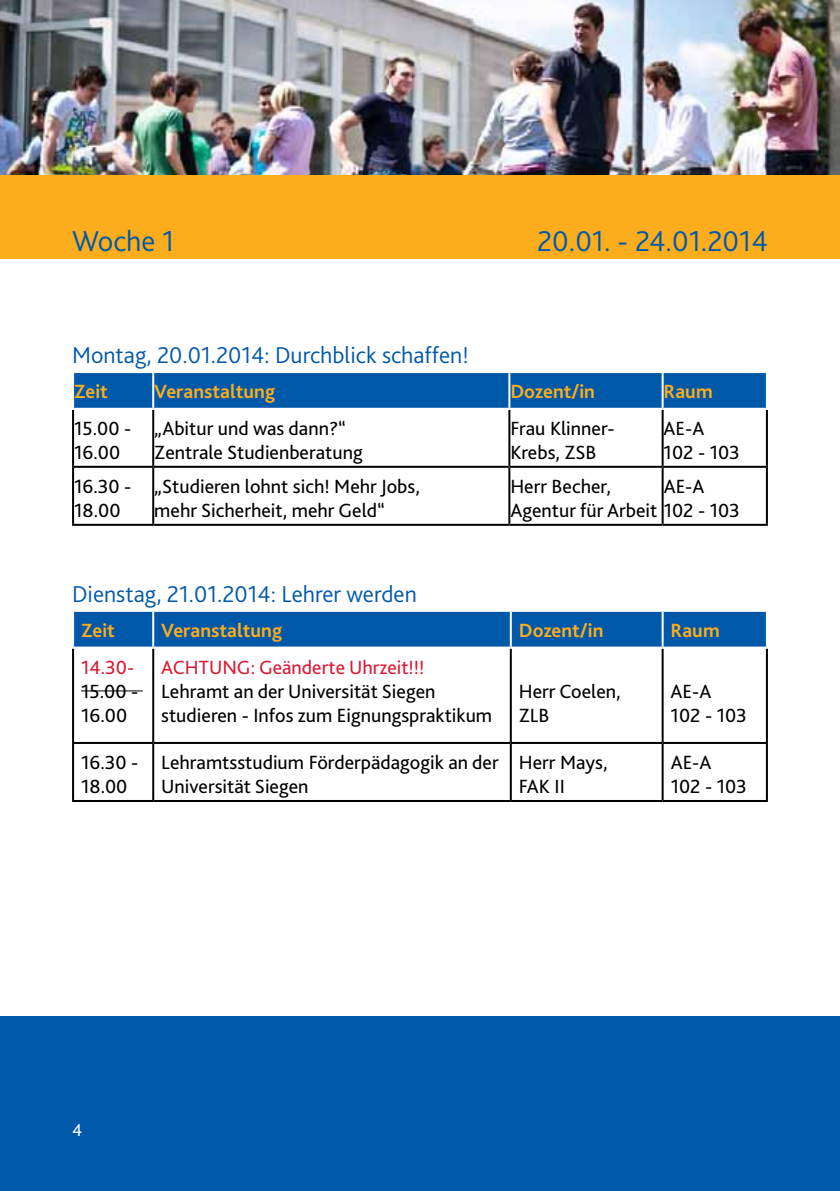
<style>
.page{position:relative;width:840px;height:1191px;background:#fff}
.page>*{position:absolute;margin:0;border:0;box-sizing:border-box;transform-origin:0 0}
.t1{font:300 30px "Bliss 2";color:#0058a9}
.t2{font:300 24px "Bliss 2";color:#0058a9}
.t3{font:20px/24px "Bliss 2";color:#000}
.t4{font:700 20px "Bliss 2";color:#fbad1d}
.t5{font:20px "Bliss 2";color:#da1a35}
.t6{font:18px "Bliss 2";color:#fff}
</style>
<div class="page">
<div style="left:0;top:1017px;width:839px;height:174px;background:#0058a9"></div>
<div style="left:0;top:174px;width:839px;height:85px;background:#fbad1d"></div>
<img style="left:0;top:0;width:839px;height:174px">
<div style="left:74px;top:373px;width:691px;height:35px;background:#0058a9"></div>
<hr style="left:72px;top:410px;width:2px;height:56px;background:#000">
<hr style="left:152px;top:410px;width:2px;height:56px;background:#000">
<hr style="left:508px;top:410px;width:2px;height:56px;background:#000">
<hr style="left:661px;top:410px;width:2px;height:56px;background:#000">
<hr style="left:765px;top:410px;width:2px;height:56px;background:#000">
<hr style="left:72px;top:466px;width:81px;height:2px;background:#000">
<hr style="left:72px;top:468px;width:2px;height:56px;background:#000">
<hr style="left:153px;top:466px;width:356px;height:2px;background:#000">
<hr style="left:152px;top:468px;width:2px;height:56px;background:#000">
<hr style="left:509px;top:466px;width:153px;height:2px;background:#000">
<hr style="left:508px;top:468px;width:2px;height:56px;background:#000">
<hr style="left:662px;top:466px;width:105px;height:2px;background:#000">
<hr style="left:661px;top:468px;width:2px;height:56px;background:#000">
<hr style="left:765px;top:468px;width:2px;height:56px;background:#000">
<hr style="left:72px;top:524px;width:81px;height:2px;background:#000">
<hr style="left:153px;top:524px;width:356px;height:2px;background:#000">
<hr style="left:509px;top:524px;width:153px;height:2px;background:#000">
<hr style="left:662px;top:524px;width:105px;height:2px;background:#000">
<hr style="left:152px;top:373px;width:2px;height:35px;background:#fff">
<hr style="left:508px;top:373px;width:2px;height:35px;background:#fff">
<hr style="left:661px;top:373px;width:2px;height:35px;background:#fff">
<div style="left:74px;top:612px;width:691px;height:34px;background:#0058a9"></div>
<hr style="left:72px;top:648px;width:2px;height:94px;background:#000">
<hr style="left:152px;top:648px;width:2px;height:94px;background:#000">
<hr style="left:509px;top:648px;width:2px;height:94px;background:#000">
<hr style="left:661px;top:648px;width:2px;height:94px;background:#000">
<hr style="left:765px;top:648px;width:2px;height:94px;background:#000">
<hr style="left:72px;top:742px;width:81px;height:2px;background:#000">
<hr style="left:72px;top:744px;width:2px;height:56px;background:#000">
<hr style="left:153px;top:742px;width:357px;height:2px;background:#000">
<hr style="left:152px;top:744px;width:2px;height:56px;background:#000">
<hr style="left:510px;top:742px;width:152px;height:2px;background:#000">
<hr style="left:509px;top:744px;width:2px;height:56px;background:#000">
<hr style="left:662px;top:742px;width:105px;height:2px;background:#000">
<hr style="left:661px;top:744px;width:2px;height:56px;background:#000">
<hr style="left:765px;top:744px;width:2px;height:56px;background:#000">
<hr style="left:72px;top:800px;width:81px;height:2px;background:#000">
<hr style="left:153px;top:800px;width:357px;height:2px;background:#000">
<hr style="left:510px;top:800px;width:152px;height:2px;background:#000">
<hr style="left:662px;top:800px;width:105px;height:2px;background:#000">
<hr style="left:152px;top:612px;width:2px;height:34px;background:#fff">
<hr style="left:509px;top:612px;width:2px;height:34px;background:#fff">
<hr style="left:661px;top:612px;width:2px;height:34px;background:#fff">
<hr style="left:81px;top:690px;width:62px;height:1px;background:#000">
<h1 class="t1" style="left:72px;top:222px;width:104px">Woche 1</h1>
<h1 class="t1" style="left:537px;top:222px;width:232px">20.01. - 24.01.2014</h1>
<p class="t2" style="left:72px;top:340px;width:398px">Montag, 20.01.2014: Durchblick schaffen!</p>
<p class="t4" style="left:74px;top:379px;width:35px">Zeit</p>
<p class="t4" style="left:154px;top:379px;width:122px">Veranstaltung</p>
<p class="t4" style="left:510px;top:379px;width:86px">Dozent/in</p>
<p class="t4" style="left:663px;top:379px;width:50px">Raum</p>
<p class="t3" style="left:74px;top:416px;width:59px">15.00 -<br>16.00</p>
<p class="t3" style="left:154px;top:416px;width:210px">„Abitur und was dann?“<br>Zentrale Studienberatung</p>
<p class="t3" style="left:510px;top:416px;width:105px">Frau Klinner-<br>Krebs, ZSB</p>
<p class="t3" style="left:663px;top:416px;width:78px">AE-A<br>102 - 103</p>
<p class="t3" style="left:74px;top:474px;width:59px">16.30 -<br>18.00</p>
<p class="t3" style="left:154px;top:474px;width:267px">„Studieren lohnt sich! Mehr Jobs, mehr Sicherheit, mehr Geld“</p>
<p class="t3" style="left:510px;top:474px;width:231px">Herr Becher,<br>Agentur für Arbeit 102 - 103</p>
<p class="t3" style="left:663px;top:474px;width:42px">AE-A</p>
<p class="t2" style="left:72px;top:579px;width:346px">Dienstag, 21.01.2014: Lehrer werden</p>
<p class="t4" style="left:81px;top:618px;width:35px">Zeit</p>
<p class="t4" style="left:161px;top:618px;width:122px">Veranstaltung</p>
<p class="t4" style="left:518px;top:618px;width:86px">Dozent/in</p>
<p class="t4" style="left:670px;top:618px;width:50px">Raum</p>
<p class="t5" style="left:81px;top:654px;width:55px">14.30-</p>
<p class="t3" style="left:81px;top:678px;width:59px">15.00 -<br>16.00</p>
<p class="t5" style="left:161px;top:654px;width:265px">ACHTUNG: Geänderte Uhrzeit!!!</p>
<p class="t3" style="left:161px;top:678px;width:332px">Lehramt an der Universität Siegen studieren - Infos zum Eignungspraktikum</p>
<p class="t3" style="left:518px;top:678px;width:103px">Herr Coelen,<br>ZLB</p>
<p class="t3" style="left:670px;top:678px;width:78px">AE-A<br>102 - 103</p>
<p class="t3" style="left:81px;top:750px;width:59px">16.30 -<br>18.00</p>
<p class="t3" style="left:161px;top:750px;width:339px">Lehramtsstudium Förderpädagogik an der<br>Universität Siegen</p>
<p class="t3" style="left:518px;top:750px;width:90px">Herr Mays,<br>FAK II</p>
<p class="t3" style="left:670px;top:750px;width:78px">AE-A<br>102 - 103</p>
<p class="t6" style="left:72px;top:1118px;width:12px">4</p>
</div>
